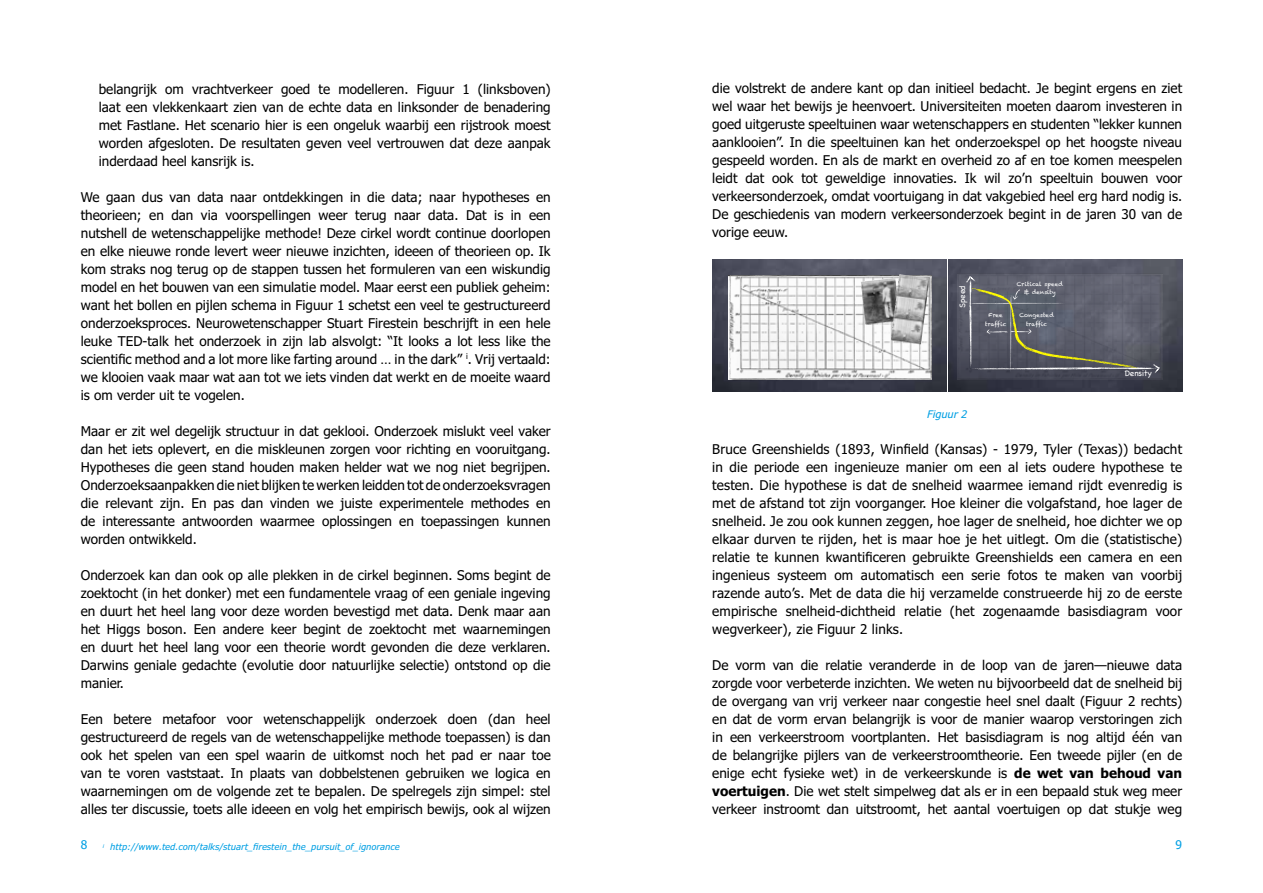
<style>
.page{position:relative;width:1263px;height:893px;background:#fff}
.page>*{position:absolute;margin:0;border:0;box-sizing:border-box;transform-origin:0 0}
.t1{font:13.5px/18px "Tu Tahoma";color:#000;text-align:justify}
.t2{font:12px "Tu Tahoma";color:#009fe3}
.t3{font:italic 10.5px "Tu Tahoma";color:#009fe3}
.t4{font:italic 9px "Tu Tahoma";letter-spacing:-.005em;color:#009fe3}
.t5{font:8.4px "Chalkboard";color:#fff}
.t6{font:5.7px/8.4px "Chalkduster";color:#fff;text-align:center}
.s1{font-weight:700}
</style>
<div class="page">
<img style="left:712px;top:260px;width:234px;height:131px">
<img style="left:729px;top:275px;width:202px;height:106px">
<img style="left:861px;top:278px;width:30px;height:47px">
<img style="left:891px;top:274px;width:38px;height:71px">
<img style="left:948px;top:260px;width:234px;height:131px">
<img style="left:958px;top:274px;width:204px;height:107px">
<svg style="left:966px;top:276px;width:194px;height:97px;background:#61636b"></svg>
<p class="t1" style="left:99px;top:79px;width:453px">belangrijk om vrachtverkeer goed te modelleren. Figuur 1 (linksboven) laat een vlekkenkaart zien van de echte data en linksonder de benadering met Fastlane. Het scenario hier is een ongeluk waarbij een rijstrook moest worden afgesloten. De resultaten geven veel vertrouwen dat deze aanpak inderdaad heel kansrijk is.</p>
<p class="t1" style="left:81px;top:187px;width:471px">We gaan dus van data naar ontdekkingen in die data; naar hypotheses en theorieen; en dan via voorspellingen weer terug naar data. Dat is in een nutshell de wetenschappelijke methode! Deze cirkel wordt continue doorlopen en elke nieuwe ronde levert weer nieuwe inzichten, ideeen of theorieen op. Ik kom straks nog terug op de stappen tussen het formuleren van een wiskundig model en het bouwen van een simulatie model. Maar eerst een publiek geheim: want het bollen en pijlen schema in Figuur 1 schetst een veel te gestructureerd onderzoeksproces. Neurowetenschapper Stuart Firestein beschrijft in een hele leuke TED-talk het onderzoek in zijn lab alsvolgt: “It looks a lot less like the scientific method and a lot more like farting around … in the dark” <sup>i</sup>. Vrij vertaald: we klooien vaak maar wat aan tot we iets vinden dat werkt en de moeite waard is om verder uit te vogelen.</p>
<p class="t1" style="left:81px;top:421px;width:471px">Maar er zit wel degelijk structuur in dat geklooi. Onderzoek mislukt veel vaker dan het iets oplevert, en die miskleunen zorgen voor richting en vooruitgang.<br>Hypotheses die geen stand houden maken helder wat we nog niet begrijpen.<br>Onderzoeksaanpakken die niet blijken te werken leidden tot de onderzoeksvragen die relevant zijn. En pas dan vinden we juiste experimentele methodes en de interessante antwoorden waarmee oplossingen en toepassingen kunnen worden ontwikkeld.</p>
<p class="t1" style="left:81px;top:565px;width:471px">Onderzoek kan dan ook op alle plekken in de cirkel beginnen. Soms begint de zoektocht (in het donker) met een fundamentele vraag of een geniale ingeving en duurt het heel lang voor deze worden bevestigd met data. Denk maar aan het Higgs boson. Een andere keer begint de zoektocht met waarnemingen en duurt het heel lang voor een theorie wordt gevonden die deze verklaren.<br>Darwins geniale gedachte (evolutie door natuurlijke selectie) ontstond op die manier.</p>
<p class="t1" style="left:81px;top:709px;width:471px">Een betere metafoor voor wetenschappelijk onderzoek doen (dan heel gestructureerd de regels van de wetenschappelijke methode toepassen) is dan ook het spelen van een spel waarin de uitkomst noch het pad er naar toe van te voren vaststaat. In plaats van dobbelstenen gebruiken we logica en waarnemingen om de volgende zet te bepalen. De spelregels zijn simpel: stel alles ter discussie, toets alle ideeen en volg het empirisch bewijs, ook al wijzen</p>
<p class="t1" style="left:712px;top:79px;width:471px">die volstrekt de andere kant op dan initieel bedacht. Je begint ergens en ziet wel waar het bewijs je heenvoert. Universiteiten moeten daarom investeren in goed uitgeruste speeltuinen waar wetenschappers en studenten “lekker kunnen aanklooien”. In die speeltuinen kan het onderzoekspel op het hoogste niveau gespeeld worden. En als de markt en overheid zo af en toe komen meespelen leidt dat ook tot geweldige innovaties. Ik wil zo’n speeltuin bouwen voor verkeersonderzoek, omdat voortuigang in dat vakgebied heel erg hard nodig is.<br>De geschiedenis van modern verkeersonderzoek begint in de jaren 30 van de vorige eeuw.</p>
<p class="t5" style="left:957px;top:308px;width:24px;rotate:-90deg">Speed</p>
<p class="t6" style="left:985px;top:311px;width:23px">Free traffic</p>
<p class="t6" style="left:1017px;top:280px;width:47px">Critical speed &amp; density</p>
<p class="t6" style="left:1019px;top:311px;width:36px">Congested traffic</p>
<p class="t5" style="left:1125px;top:369px;width:29px">Density</p>
<p class="t3" style="left:927px;top:407px;width:42px">Figuur 2</p>
<p class="t1" style="left:712px;top:439px;width:471px">Bruce Greenshields (1893, Winfield (Kansas) - 1979, Tyler (Texas)) bedacht in die periode een ingenieuze manier om een al iets oudere hypothese te testen. Die hypothese is dat de snelheid waarmee iemand rijdt evenredig is met de afstand tot zijn voorganger. Hoe kleiner die volgafstand, hoe lager de snelheid. Je zou ook kunnen zeggen, hoe lager de snelheid, hoe dichter we op elkaar durven te rijden, het is maar hoe je het uitlegt. Om die (statistische) relatie te kunnen kwantificeren gebruikte Greenshields een camera en een ingenieus systeem om automatisch een serie fotos te maken van voorbij razende auto’s. Met de data die hij verzamelde construeerde hij zo de eerste empirische snelheid-dichtheid relatie (het zogenaamde basisdiagram voor wegverkeer), zie Figuur 2 links.</p>
<p class="t1" style="left:712px;top:655px;width:471px">De vorm van die relatie veranderde in de loop van de jaren—nieuwe data zorgde voor verbeterde inzichten. We weten nu bijvoorbeeld dat de snelheid bij de overgang van vrij verkeer naar congestie heel snel daalt (Figuur 2 rechts) en dat de vorm ervan belangrijk is voor de manier waarop verstoringen zich in een verkeerstroom voortplanten. Het basisdiagram is nog altijd één van de belangrijke pijlers van de verkeerstroomtheorie. Een tweede pijler (en de enige echt fysieke wet) in de verkeerskunde is <span class="s1">de wet van behoud van voertuigen</span>. Die wet stelt simpelweg dat als er in een bepaald stuk weg meer verkeer instroomt dan uitstroomt, het aantal voertuigen op dat stukje weg</p>
<p class="t2" style="left:81px;top:837px;width:8px">8</p>
<p class="t2" style="left:1175px;top:837px;width:8px">9</p>
<p class="t4" style="left:103px;top:841px;width:299px"><sup>i</sup> http://www.ted.com/talks/stuart_firestein_the_pursuit_of_ignorance</p>
</div>
